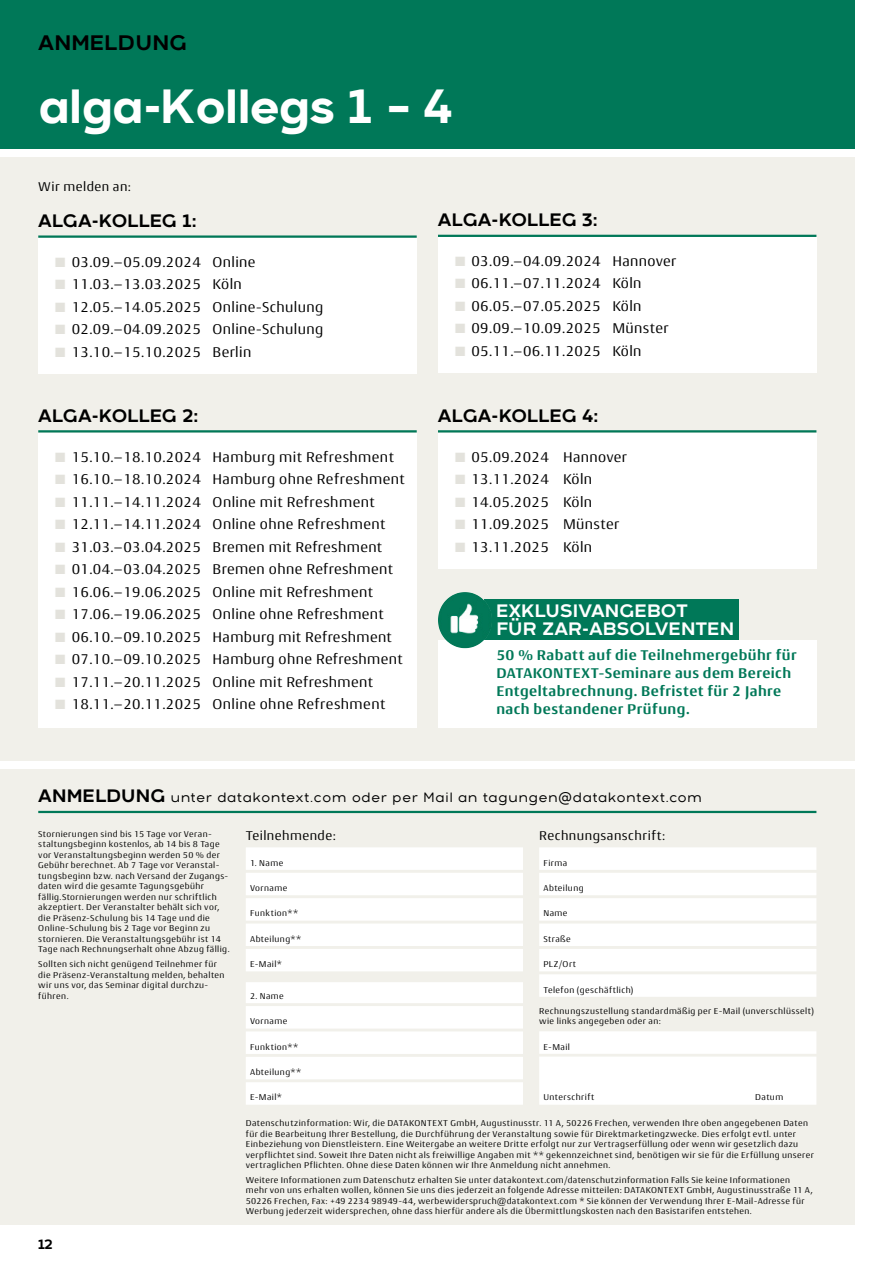
<style>
.page{position:relative;width:893px;height:1263px;background:#fff}
.page>*{position:absolute;margin:0;border:0;box-sizing:border-box;transform-origin:0 0}
.t1{font:700 48px "Arkibal";letter-spacing:-.03em;color:#fff}
.t2{font:700 21px "Arkibal";letter-spacing:.01em;color:#000}
.t3{font:700 18px "Arkibal";color:#000}
.t4{font:700 18px/18px "Arkibal";letter-spacing:.005em;color:#fff}
.t5{font:15px "Conto";letter-spacing:.025em;color:#000}
.t6{font:700 15px/18px "Conto";letter-spacing:.03em;color:#007858}
.t7{font:500 13.5px "Arkibal";letter-spacing:.065em;color:#000}
.t8{font:13.5px "Conto";letter-spacing:.035em;color:#000}
.t9{font:700 13.5px "Arkibal";color:#000}
.t10{font:9px/10.5px "Conto";letter-spacing:.045em;color:#000}
.s1{color:#e3e2dc}
.s2{font-weight:700;font-size:18px}
</style>
<div class="page">
<div style="left:0;top:770px;width:855px;height:455px;background:#f1f0ea"></div>
<div style="left:0;top:157px;width:855px;height:604px;background:#f1f0ea"></div>
<div style="left:246px;top:847px;width:277px;height:23px;background:#fff"></div>
<div style="left:246px;top:873px;width:277px;height:22px;background:#fff"></div>
<div style="left:246px;top:898px;width:277px;height:23px;background:#fff"></div>
<div style="left:246px;top:923px;width:277px;height:23px;background:#fff"></div>
<div style="left:246px;top:949px;width:277px;height:22px;background:#fff"></div>
<div style="left:246px;top:982px;width:277px;height:21px;background:#fff"></div>
<div style="left:246px;top:1006px;width:277px;height:22px;background:#fff"></div>
<div style="left:246px;top:1031px;width:277px;height:23px;background:#fff"></div>
<div style="left:246px;top:1057px;width:277px;height:22px;background:#fff"></div>
<div style="left:246px;top:1082px;width:277px;height:23px;background:#fff"></div>
<div style="left:539px;top:847px;width:277px;height:23px;background:#fff"></div>
<div style="left:539px;top:873px;width:277px;height:22px;background:#fff"></div>
<div style="left:539px;top:898px;width:277px;height:23px;background:#fff"></div>
<div style="left:539px;top:923px;width:277px;height:23px;background:#fff"></div>
<div style="left:539px;top:949px;width:277px;height:22px;background:#fff"></div>
<div style="left:539px;top:974px;width:277px;height:23px;background:#fff"></div>
<div style="left:539px;top:1031px;width:277px;height:23px;background:#fff"></div>
<div style="left:539px;top:1056px;width:277px;height:49px;background:#fff"></div>
<hr style="left:38px;top:811px;width:778px;height:2px;background:#007858">
<div style="left:0;top:0;width:855px;height:149px;background:#007858"></div>
<div style="left:438px;top:640px;width:378px;height:87px;background:#fff"></div>
<div style="left:38px;top:238px;width:379px;height:136px;background:#fff"></div>
<hr style="left:38px;top:235px;width:379px;height:3px;background:#007858">
<div style="left:38px;top:433px;width:379px;height:294px;background:#fff"></div>
<hr style="left:38px;top:430px;width:379px;height:2px;background:#007858">
<div style="left:438px;top:238px;width:378px;height:135px;background:#fff"></div>
<hr style="left:438px;top:235px;width:378px;height:2px;background:#007858">
<div style="left:438px;top:433px;width:378px;height:135px;background:#fff"></div>
<hr style="left:438px;top:430px;width:378px;height:2px;background:#007858">
<div style="left:484px;top:599px;width:255px;height:41px;background:#007858"></div>
<svg style="left:451px;top:592px;width:13px;height:4px"></svg>
<h2 class="t2" style="left:38px;top:27px;width:150px">ANMELDUNG</h2>
<h1 class="t1" style="left:38px;top:72px;width:416px">alga-Kollegs 1 – 4</h1>
<h3 class="t8" style="left:38px;top:177px;width:94px">Wir melden an:</h3>
<h3 class="t3" style="left:38px;top:208px;width:160px">ALGA-KOLLEG 1:</h3>
<h3 class="t3" style="left:438px;top:207px;width:162px">ALGA-KOLLEG 3:</h3>
<h3 class="t5" style="left:55px;top:252px;width:202px"><span class="s1">■</span> 03.09.–05.09.2024 Online</h3>
<h3 class="t5" style="left:55px;top:275px;width:188px"><span class="s1">■</span> 11.03.–13.03.2025 Köln</h3>
<h3 class="t5" style="left:55px;top:297px;width:270px"><span class="s1">■</span> 12.05.–14.05.2025 Online-Schulung</h3>
<h3 class="t5" style="left:55px;top:320px;width:270px"><span class="s1">■</span> 02.09.–04.09.2025 Online-Schulung</h3>
<h3 class="t5" style="left:55px;top:342px;width:198px"><span class="s1">■</span> 13.10.–15.10.2025 Berlin</h3>
<h3 class="t5" style="left:455px;top:251px;width:223px"><span class="s1">■</span> 03.09.–04.09.2024 Hannover</h3>
<h3 class="t5" style="left:455px;top:274px;width:188px"><span class="s1">■</span> 06.11.–07.11.2024 Köln</h3>
<h3 class="t5" style="left:455px;top:296px;width:188px"><span class="s1">■</span> 06.05.–07.05.2025 Köln</h3>
<h3 class="t5" style="left:455px;top:319px;width:215px"><span class="s1">■</span> 09.09.–10.09.2025 Münster</h3>
<h3 class="t5" style="left:455px;top:341px;width:188px"><span class="s1">■</span> 05.11.–06.11.2025 Köln</h3>
<h3 class="t3" style="left:38px;top:402px;width:162px">ALGA-KOLLEG 2:</h3>
<h3 class="t3" style="left:438px;top:402px;width:162px">ALGA-KOLLEG 4:</h3>
<h3 class="t5" style="left:55px;top:447px;width:340px"><span class="s1">■</span> 15.10.–18.10.2024 Hamburg mit Refreshment</h3>
<h3 class="t5" style="left:55px;top:469px;width:351px"><span class="s1">■</span> 16.10.–18.10.2024 Hamburg ohne Refreshment</h3>
<h3 class="t5" style="left:55px;top:492px;width:321px"><span class="s1">■</span> 11.11.–14.11.2024 Online mit Refreshment</h3>
<h3 class="t5" style="left:55px;top:514px;width:332px"><span class="s1">■</span> 12.11.–14.11.2024 Online ohne Refreshment</h3>
<h3 class="t5" style="left:55px;top:537px;width:328px"><span class="s1">■</span> 31.03.–03.04.2025 Bremen mit Refreshment</h3>
<h3 class="t5" style="left:55px;top:559px;width:339px"><span class="s1">■</span> 01.04.–03.04.2025 Bremen ohne Refreshment</h3>
<h3 class="t5" style="left:55px;top:582px;width:319px"><span class="s1">■</span> 16.06.–19.06.2025 Online mit Refreshment</h3>
<h3 class="t5" style="left:55px;top:604px;width:330px"><span class="s1">■</span> 17.06.–19.06.2025 Online ohne Refreshment</h3>
<h3 class="t5" style="left:55px;top:627px;width:338px"><span class="s1">■</span> 06.10.–09.10.2025 Hamburg mit Refreshment</h3>
<h3 class="t5" style="left:55px;top:649px;width:349px"><span class="s1">■</span> 07.10.–09.10.2025 Hamburg ohne Refreshment</h3>
<h3 class="t5" style="left:55px;top:672px;width:319px"><span class="s1">■</span> 17.11.–20.11.2025 Online mit Refreshment</h3>
<h3 class="t5" style="left:55px;top:694px;width:331px"><span class="s1">■</span> 18.11.–20.11.2025 Online ohne Refreshment</h3>
<h3 class="t5" style="left:455px;top:447px;width:174px"><span class="s1">■</span> 05.09.2024 Hannover</h3>
<h3 class="t5" style="left:455px;top:469px;width:139px"><span class="s1">■</span> 13.11.2024 Köln</h3>
<h3 class="t5" style="left:455px;top:492px;width:139px"><span class="s1">■</span> 14.05.2025 Köln</h3>
<h3 class="t5" style="left:455px;top:514px;width:166px"><span class="s1">■</span> 11.09.2025 Münster</h3>
<h3 class="t5" style="left:455px;top:537px;width:139px"><span class="s1">■</span> 13.11.2025 Köln</h3>
<h3 class="t4" style="left:496px;top:601px;width:239px">EXKLUSIVANGEBOT<br>FÜR ZAR-ABSOLVENTEN</h3>
<h3 class="t6" style="left:496px;top:645px;width:302px">50 % Rabatt auf die Teilnehmergebühr für DATAKONTEXT-Seminare aus dem Bereich Entgeltabrechnung. Befristet für 2 Jahre nach bestandener Prüfung.</h3>
<h3 class="t7" style="left:38px;top:789px;width:665px"><span class="s2">ANMELDUNG</span> unter datakontext.com oder per Mail an tagungen@datakontext.com</h3>
<p class="t10" style="left:38px;top:828px;width:193px">Stornierungen sind bis 15 Tage vor Veran&shy;staltungsbeginn kostenlos, ab 14 bis 8 Tage vor Veranstaltungsbeginn werden 50 % der Gebühr berechnet. Ab 7 Tage vor Veranstal&shy;tungsbeginn bzw. nach Versand der Zugangs&shy;daten wird die gesamte Tagungsgebühr fällig.Stornierungen werden nur schriftlich akzeptiert. Der Veranstalter behält sich vor, die Präsenz-Schulung bis 14 Tage und die Online-Schulung bis 2 Tage vor Beginn zu stornieren. Die Veranstaltungsgebühr ist 14<br>Tage nach Rechnungserhalt ohne Abzug fällig.</p>
<p class="t10" style="left:38px;top:958px;width:188px">Sollten sich nicht genügend Teilnehmer für die Präsenz-Veranstaltung melden, behalten wir uns vor, das Seminar digital durchzu&shy;führen.</p>
<h3 class="t9" style="left:38px;top:1234px;width:16px">12</h3>
<h3 class="t8" style="left:246px;top:827px;width:92px">Teilnehmende:</h3>
<p class="t10" style="left:250px;top:857px;width:35px">1. Name</p>
<p class="t10" style="left:250px;top:882px;width:39px">Vorname</p>
<p class="t10" style="left:250px;top:908px;width:50px">Funktion**</p>
<p class="t10" style="left:250px;top:933px;width:53px">Abteilung**</p>
<p class="t10" style="left:250px;top:959px;width:34px">E-Mail*</p>
<p class="t10" style="left:250px;top:990px;width:35px">2. Name</p>
<p class="t10" style="left:250px;top:1016px;width:39px">Vorname</p>
<p class="t10" style="left:250px;top:1041px;width:50px">Funktion**</p>
<p class="t10" style="left:250px;top:1066px;width:53px">Abteilung**</p>
<p class="t10" style="left:250px;top:1092px;width:34px">E-Mail*</p>
<h3 class="t8" style="left:539px;top:827px;width:128px">Rechnungsanschrift:</h3>
<p class="t10" style="left:543px;top:857px;width:25px">Firma</p>
<p class="t10" style="left:543px;top:882px;width:42px">Abteilung</p>
<p class="t10" style="left:543px;top:908px;width:26px">Name</p>
<p class="t10" style="left:543px;top:933px;width:29px">Straße</p>
<p class="t10" style="left:543px;top:959px;width:34px">PLZ/Ort</p>
<p class="t10" style="left:543px;top:984px;width:91px">Telefon (geschäftlich)</p>
<p class="t10" style="left:539px;top:1005px;width:276px">Rechnungszustellung standardmäßig per E-Mail (unverschlüsselt) wie links angegeben oder an:</p>
<p class="t10" style="left:543px;top:1041px;width:28px">E-Mail</p>
<p class="t10" style="left:543px;top:1092px;width:52px">Unterschrift</p>
<p class="t10" style="left:755px;top:1092px;width:30px">Datum</p>
<p class="t10" style="left:246px;top:1117px;width:570px">Datenschutzinformation: Wir, die DATAKONTEXT GmbH, Augustinusstr. 11 A, 50226 Frechen, verwenden Ihre oben angegebenen Daten für die Bearbeitung Ihrer Bestellung, die Durchführung der Veranstaltung sowie für Direktmarketingzwecke. Dies erfolgt evtl. unter Einbeziehung von Dienstleistern. Eine Weitergabe an weitere Dritte erfolgt nur zur Vertragserfüllung oder wenn wir gesetzlich dazu verpflichtet sind. Soweit Ihre Daten nicht als freiwillige Angaben mit ** gekennzeichnet sind, benötigen wir sie für die Erfüllung unserer vertraglichen Pflichten. Ohne diese Daten können wir Ihre Anmeldung nicht annehmen.</p>
<p class="t10" style="left:246px;top:1174px;width:568px">Weitere Informationen zum Datenschutz erhalten Sie unter datakontext.com/datenschutzinformation Falls Sie keine Informationen mehr von uns erhalten wollen, können Sie uns dies jederzeit an folgende Adresse mitteilen: DATAKONTEXT GmbH, Augustinusstraße 11 A, 50226 Frechen, Fax: +49 2234 98949-44, werbewiderspruch@datakontext.com * Sie können der Verwendung Ihrer E-Mail-Adresse für Werbung jederzeit widersprechen, ohne dass hierfür andere als die Übermittlungskosten nach den Basistarifen entstehen.</p>
</div>
